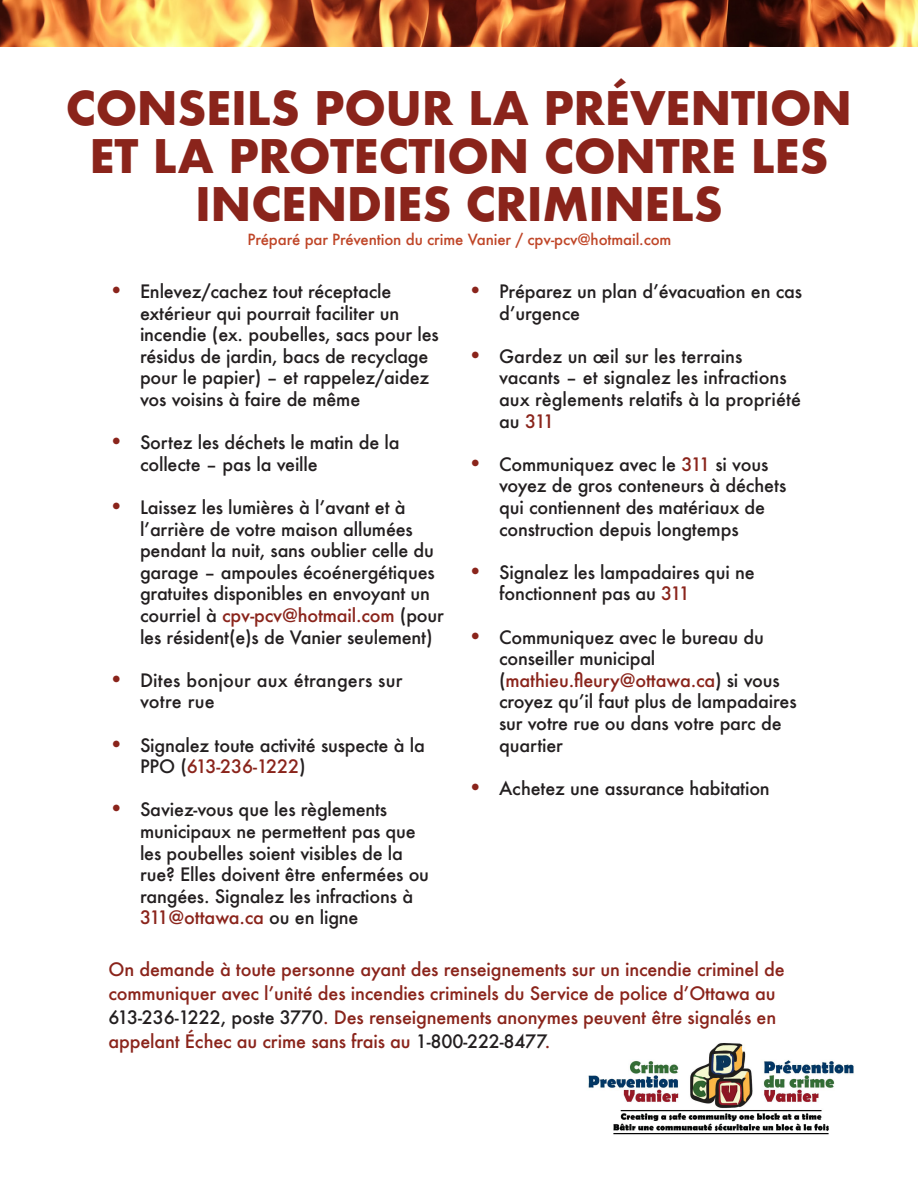
<style>
.page{position:relative;width:918px;height:1188px;background:#fff}
.page>*{position:absolute;margin:0;border:0;box-sizing:border-box;transform-origin:0 0}
.t1{font:700 45px/48px "Futura";letter-spacing:-.01em;color:#8a241b;text-align:center}
.t2{font:500 18px/21.6px "Futura";letter-spacing:-.01em;color:#231f20}
.t3{font:500 18px/24px "Futura";letter-spacing:-.01em;color:#8a241b}
.t4{font:500 18px/21.6px "Futura";letter-spacing:.01em;color:#231f20}
.t5{font:500 15px "Futura";letter-spacing:-.01em;color:#bf4527}
.s1{font-weight:700;font-size:21px;color:#8a241b}
.s2{color:#8a241b}
.s3{color:#231f20}
</style>
<div class="page">
<img style="left:588px;top:1043px;width:266px;height:92px">
<img style="left:1px;top:0;width:917px;height:47px">
<h1 class="t1" style="left:66px;top:84px;width:788px">CONSEILS POUR LA PRÉVENTION<br>ET LA PROTECTION CONTRE LES<br>INCENDIES CRIMINELS</h1>
<p class="t5" style="left:248px;top:229px;width:425px">Préparé par Prévention du crime Vanier / cpv-pcv@hotmail.com</p>
<p class="t2" style="left:140px;top:280px;width:300px;text-indent:-32px"><span class="s1">•</span> Enlevez/cachez tout réceptacle extérieur qui pourrait faciliter un incendie (ex. poubelles, sacs pour les résidus de jardin, bacs de recyclage pour le papier) – et rappelez/aidez vos voisins à faire de même</p>
<p class="t2" style="left:140px;top:432px;width:261px;text-indent:-32px"><span class="s1">•</span> Sortez les déchets le matin de la collecte – pas la veille</p>
<p class="t2" style="left:140px;top:496px;width:305px;text-indent:-32px"><span class="s1">•</span> Laissez les lumières à l’avant et à l’arrière de votre maison allumées pendant la nuit, sans oublier celle du garage – ampoules écoénergétiques gratuites disponibles en envoyant un courriel à <span class="s2">cpv-pcv@hotmail.com</span> (pour les résident(e)s de Vanier seulement)</p>
<p class="t4" style="left:140px;top:669px;width:264px;text-indent:-32px"><span class="s1">•</span> Dites bonjour aux étrangers sur votre rue</p>
<p class="t2" style="left:140px;top:734px;width:286px;text-indent:-32px"><span class="s1">•</span> Signalez toute activité suspecte à la<br>PPO (<span class="s2">613-236-1222</span>)</p>
<p class="t2" style="left:140px;top:799px;width:291px;text-indent:-32px"><span class="s1">•</span> Saviez-vous que les règlements municipaux ne permettent pas que les poubelles soient visibles de la rue? Elles doivent être enfermées ou rangées. Signalez les infractions à <span class="s2">311@ottawa.ca</span> ou en ligne</p>
<p class="t2" style="left:499px;top:280px;width:305px;text-indent:-32px"><span class="s1">•</span> Préparez un plan d’évacuation en cas d’urgence</p>
<p class="t2" style="left:499px;top:345px;width:304px;text-indent:-32px"><span class="s1">•</span> Gardez un œil sur les terrains vacants – et signalez les infractions aux règlements relatifs à la propriété au <span class="s2">311</span></p>
<p class="t2" style="left:499px;top:453px;width:289px;text-indent:-32px"><span class="s1">•</span> Communiquez avec le <span class="s2">311</span> si vous voyez de gros conteneurs à déchets qui contiennent des matériaux de construction depuis longtemps</p>
<p class="t2" style="left:499px;top:561px;width:257px;text-indent:-32px"><span class="s1">•</span> Signalez les lampadaires qui ne fonctionnent pas au <span class="s2">311</span></p>
<p class="t2" style="left:499px;top:626px;width:299px;text-indent:-32px"><span class="s1">•</span> Communiquez avec le bureau du conseiller municipal (<span class="s2">mathieu.fleury@ottawa.ca</span>) si vous croyez qu’il faut plus de lampadaires sur votre rue ou dans votre parc de quartier</p>
<p class="t2" style="left:468px;top:777px;width:304px"><span class="s1">•</span> Achetez une assurance habitation</p>
<p class="t3" style="left:109px;top:957px;width:678px">On demande à toute personne ayant des renseignements sur un incendie criminel de communiquer avec l’unité des incendies criminels du Service de police d’Ottawa au <span class="s3">613-236-1222, poste 3770</span>. Des renseignements anonymes peuvent être signalés en appelant Échec au crime sans frais au <span class="s3">1-800-222-8477</span>.</p>
</div>
